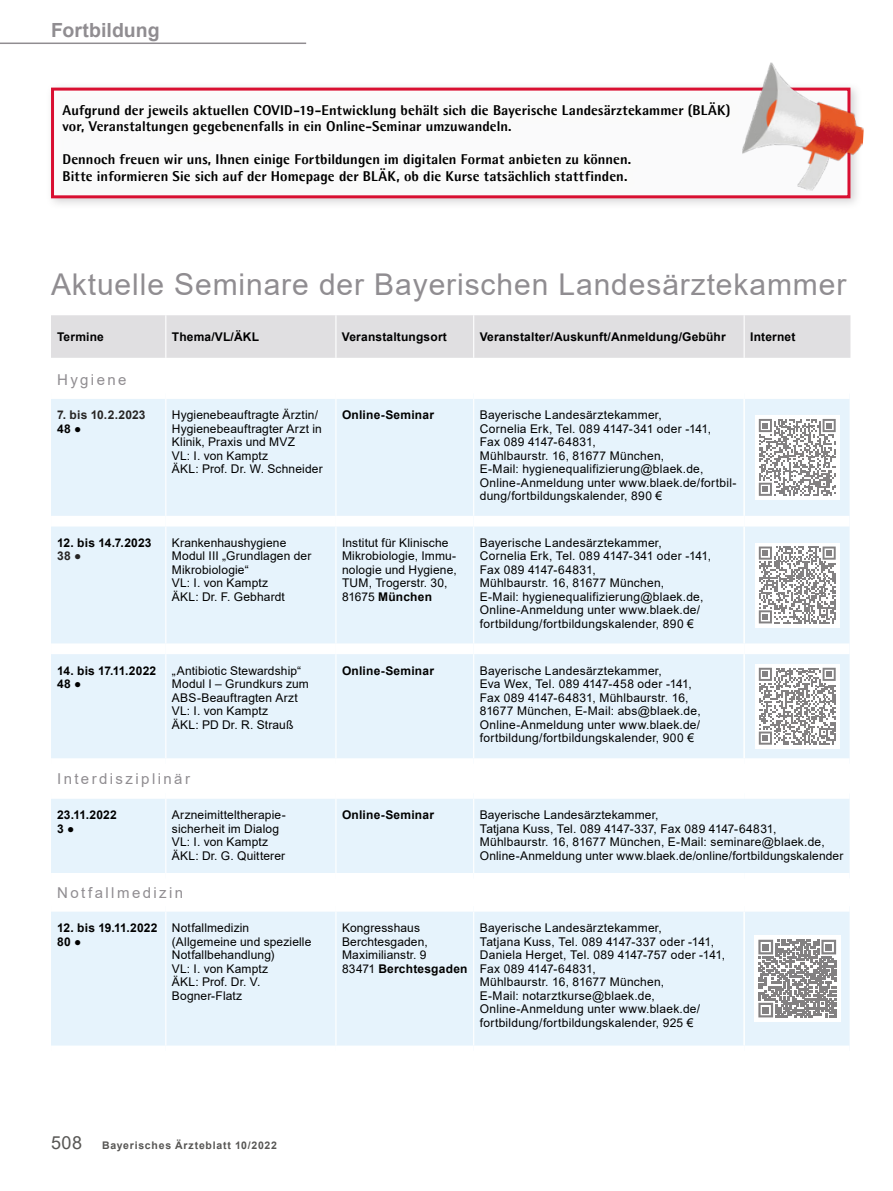
<style>
.page{position:relative;width:893px;height:1191px;background:#fff}
.page>*{position:absolute;margin:0;border:0;box-sizing:border-box;transform-origin:0 0}
.t1{font:30px "Arial";letter-spacing:.03em;color:#908d91}
.t2{font:700 19.5px "Arial";color:#908d91}
.t3{font:15px "Arial";letter-spacing:.16em;color:#908d91}
.t4{font:800 14.25px/16.5px "Agfa Rotis Semisans";letter-spacing:.005em;color:#000}
.t5{font:12px/13.5px "Arial";letter-spacing:.02em;color:#000}
.t6{font:700 12px/13.5px "Arial";letter-spacing:.015em;color:#000}
.t7{font:700 12px "Arial";letter-spacing:.02em;color:#272524}
.t8{font:700 10.5px "Arial";letter-spacing:.075em;color:#575654}
.s1{font-weight:700}
.s2{font-weight:400;font-size:18px}
</style>
<div class="page">
<hr style="left:0;top:43px;width:306px;height:1px;background:#908d91">
<div style="left:51px;top:315px;width:799px;height:43px;background:#e0dfe1"></div>
<hr style="left:165px;top:315px;width:1px;height:43px;background:#fff">
<hr style="left:335px;top:315px;width:1px;height:43px;background:#fff">
<hr style="left:473px;top:315px;width:1px;height:43px;background:#fff">
<hr style="left:744px;top:315px;width:1px;height:43px;background:#fff">
<svg style="left:51px;top:399px;width:799px;height:646px;background:#e7f3fc"></svg>
<hr style="left:165px;top:399px;width:1px;height:117px;background:#fff">
<hr style="left:335px;top:399px;width:1px;height:117px;background:#fff">
<hr style="left:473px;top:399px;width:1px;height:117px;background:#fff">
<hr style="left:165px;top:526px;width:1px;height:117px;background:#fff">
<hr style="left:335px;top:526px;width:1px;height:117px;background:#fff">
<hr style="left:473px;top:526px;width:1px;height:117px;background:#fff">
<hr style="left:165px;top:654px;width:1px;height:104px;background:#fff">
<hr style="left:335px;top:654px;width:1px;height:104px;background:#fff">
<hr style="left:473px;top:654px;width:1px;height:104px;background:#fff">
<hr style="left:165px;top:798px;width:1px;height:75px;background:#fff">
<hr style="left:335px;top:798px;width:1px;height:75px;background:#fff">
<hr style="left:473px;top:798px;width:1px;height:75px;background:#fff">
<hr style="left:165px;top:911px;width:1px;height:134px;background:#fff">
<hr style="left:335px;top:911px;width:1px;height:134px;background:#fff">
<hr style="left:473px;top:911px;width:1px;height:134px;background:#fff">
<hr style="left:743px;top:399px;width:2px;height:117px;background:#fff">
<hr style="left:743px;top:526px;width:2px;height:117px;background:#fff">
<hr style="left:743px;top:654px;width:2px;height:104px;background:#fff">
<hr style="left:743px;top:911px;width:2px;height:134px;background:#fff">
<div style="left:51px;top:516px;width:115px;height:10px;background:#fff"></div>
<div style="left:166px;top:516px;width:170px;height:10px;background:#fff"></div>
<div style="left:336px;top:516px;width:138px;height:10px;background:#fff"></div>
<div style="left:474px;top:516px;width:270px;height:10px;background:#fff"></div>
<div style="left:744px;top:516px;width:106px;height:10px;background:#fff"></div>
<div style="left:51px;top:643px;width:115px;height:11px;background:#fff"></div>
<div style="left:166px;top:643px;width:170px;height:11px;background:#fff"></div>
<div style="left:336px;top:643px;width:138px;height:11px;background:#fff"></div>
<div style="left:474px;top:643px;width:270px;height:11px;background:#fff"></div>
<div style="left:744px;top:643px;width:106px;height:11px;background:#fff"></div>
<div style="left:51px;top:758px;width:115px;height:11px;background:#fff"></div>
<div style="left:166px;top:758px;width:170px;height:11px;background:#fff"></div>
<div style="left:336px;top:758px;width:138px;height:11px;background:#fff"></div>
<div style="left:474px;top:758px;width:270px;height:11px;background:#fff"></div>
<div style="left:744px;top:758px;width:106px;height:11px;background:#fff"></div>
<div style="left:51px;top:788px;width:115px;height:10px;background:#fff"></div>
<div style="left:166px;top:788px;width:170px;height:10px;background:#fff"></div>
<div style="left:336px;top:788px;width:138px;height:10px;background:#fff"></div>
<div style="left:474px;top:788px;width:270px;height:10px;background:#fff"></div>
<div style="left:744px;top:788px;width:106px;height:10px;background:#fff"></div>
<div style="left:51px;top:873px;width:115px;height:10px;background:#fff"></div>
<div style="left:166px;top:873px;width:170px;height:10px;background:#fff"></div>
<div style="left:336px;top:873px;width:138px;height:10px;background:#fff"></div>
<div style="left:474px;top:873px;width:270px;height:10px;background:#fff"></div>
<div style="left:744px;top:873px;width:106px;height:10px;background:#fff"></div>
<div style="left:51px;top:901px;width:115px;height:10px;background:#fff"></div>
<div style="left:166px;top:901px;width:170px;height:10px;background:#fff"></div>
<div style="left:336px;top:901px;width:138px;height:10px;background:#fff"></div>
<div style="left:474px;top:901px;width:270px;height:10px;background:#fff"></div>
<div style="left:744px;top:901px;width:106px;height:10px;background:#fff"></div>
<div style="left:755px;top:415px;width:84px;height:84px;background:#fff"></div>
<svg style="left:759px;top:419px;width:77px;height:77px"></svg>
<div style="left:755px;top:543px;width:84px;height:84px;background:#fff"></div>
<svg style="left:759px;top:546px;width:77px;height:77px"></svg>
<div style="left:755px;top:664px;width:84px;height:84px;background:#fff"></div>
<svg style="left:759px;top:668px;width:77px;height:76px"></svg>
<div style="left:754px;top:935px;width:86px;height:86px;background:#fff"></div>
<svg style="left:758px;top:939px;width:78px;height:78px"></svg>
<div style="left:45px;top:82px;width:817px;height:127px;background:#908d91;opacity:.4"></div>
<div style="left:53px;top:89px;width:796px;height:108px;background:#fff"></div>
<div style="left:51px;top:88px;width:799px;height:110px;border:3px solid #d90f31"></div>
<img style="left:740px;top:62px;width:124px;height:131px">
<h2 class="t2" style="left:51px;top:16px;width:110px">Fortbildung</h2>
<p class="t4" style="left:63px;top:101px;width:670px">Aufgrund der jeweils aktuellen COVID-19-Entwicklung behält sich die Bayerische Landesärztekammer (BLÄK) vor, Veranstaltungen gegebenenfalls in ein Online-Seminar umzuwandeln.</p>
<p class="t4" style="left:63px;top:151px;width:570px">Dennoch freuen wir uns, Ihnen einige Fortbildungen im digitalen Format anbieten zu können.<br>Bitte informieren Sie sich auf der Homepage der BLÄK, ob die Kurse tatsächlich stattfinden.</p>
<h1 class="t1" style="left:51px;top:264px;width:797px">Aktuelle Seminare der Bayerischen Landesärztekammer</h1>
<p class="t6" style="left:57px;top:330px;width:48px">Termine</p>
<p class="t6" style="left:172px;top:330px;width:89px">Thema/VL/ÄKL</p>
<p class="t6" style="left:342px;top:330px;width:106px">Veranstaltungsort</p>
<p class="t6" style="left:480px;top:330px;width:248px">Veranstalter/Auskunft/Anmeldung/Gebühr</p>
<p class="t6" style="left:750px;top:330px;width:47px">Internet</p>
<p class="t3" style="left:57px;top:369px;width:71px">Hygiene</p>
<p class="t7" style="left:57px;top:407px;width:90px">7. bis 10.2.2023</p>
<p class="t6" style="left:57px;top:422px;width:26px">48 ●</p>
<p class="t5" style="left:172px;top:408px;width:152px">Hygienebeauftragte Ärztin/<br>Hygienebeauftragter Arzt in<br>Klinik, Praxis und MVZ<br>VL: I. von Kamptz<br>ÄKL: Prof. Dr. W. Schneider</p>
<p class="t6" style="left:342px;top:408px;width:93px">Online-Seminar</p>
<p class="t5" style="left:480px;top:408px;width:258px">Bayerische Landesärztekammer,<br>Cornelia Erk, Tel. 089 4147-341 oder -141,<br>Fax 089 4147-64831,<br>Mühlbaurstr. 16, 81677 München,<br>E-Mail: hygienequalifizierung@blaek.de, Online-Anmeldung unter www.blaek.de/fortbil&shy;dung/fortbildungskalender, 890 €</p>
<p class="t6" style="left:57px;top:536px;width:96px">12. bis 14.7.2023</p>
<p class="t7" style="left:57px;top:548px;width:26px">38 ●</p>
<p class="t5" style="left:172px;top:536px;width:141px">Krankenhaushygiene<br>Modul III „Grundlagen der<br>Mikrobiologie“<br>VL: I. von Kamptz<br>ÄKL: Dr. F. Gebhardt</p>
<p class="t5" style="left:342px;top:536px;width:116px">Institut für Klinische<br>Mikrobiologie, Immu&shy;nologie und Hygiene,<br>TUM, Trogerstr. 30,<br>81675 <span class="s1">München</span></p>
<p class="t5" style="left:480px;top:536px;width:233px">Bayerische Landesärztekammer, Cornelia Erk, Tel. 089 4147-341 oder -141, Fax 089 4147-64831,<br>Mühlbaurstr. 16, 81677 München,<br>E-Mail: hygienequalifizierung@blaek.de, Online-Anmeldung unter www.blaek.de/ fortbildung/fortbildungskalender, 890 €</p>
<p class="t6" style="left:57px;top:663px;width:101px">14. bis 17.11.2022<br>48 ●</p>
<p class="t5" style="left:172px;top:663px;width:138px">„Antibiotic Stewardship“<br>Modul I – Grundkurs zum<br>ABS-Beauftragten Arzt<br>VL: I. von Kamptz<br>ÄKL: PD Dr. R. Strauß</p>
<p class="t6" style="left:342px;top:663px;width:93px">Online-Seminar</p>
<p class="t5" style="left:480px;top:663px;width:222px">Bayerische Landesärztekammer,<br>Eva Wex, Tel. 089 4147-458 oder -141, Fax 089 4147-64831, Mühlbaurstr. 16, 81677 München, E-Mail: abs@blaek.de, Online-Anmeldung unter www.blaek.de/ fortbildung/fortbildungskalender, 900 €</p>
<p class="t3" style="left:57px;top:768px;width:134px">Interdisziplinär</p>
<p class="t6" style="left:57px;top:808px;width:61px">23.11.2022<br>3 ●</p>
<p class="t5" style="left:172px;top:808px;width:115px">Arzneimitteltherapie&shy;sicherheit im Dialog<br>VL: I. von Kamptz<br>ÄKL: Dr. G. Quitterer</p>
<p class="t6" style="left:342px;top:808px;width:93px">Online-Seminar</p>
<p class="t5" style="left:480px;top:808px;width:365px">Bayerische Landesärztekammer,<br>Tatjana Kuss, Tel. 089 4147-337, Fax 089 4147-64831, Mühlbaurstr. 16, 81677 München, E-Mail: seminare@blaek.de, Online-Anmeldung unter www.blaek.de/online/fortbildungskalender</p>
<p class="t3" style="left:57px;top:882px;width:128px">Notfallmedizin</p>
<p class="t6" style="left:57px;top:921px;width:102px">12. bis 19.11.2022<br>80 ●</p>
<p class="t5" style="left:172px;top:921px;width:141px">Notfallmedizin (Allgemeine und spezielle<br>Notfallbehandlung)<br>VL: I. von Kamptz<br>ÄKL: Prof. Dr. V.<br>Bogner-Flatz</p>
<p class="t5" style="left:342px;top:921px;width:127px">Kongresshaus<br>Berchtesgaden,<br>Maximilianstr. 9<br>83471 <span class="s1">Berchtesgaden</span></p>
<p class="t5" style="left:480px;top:921px;width:247px">Bayerische Landesärztekammer,<br>Tatjana Kuss, Tel. 089 4147-337 oder -141, Daniela Herget, Tel. 089 4147-757 oder -141, Fax 089 4147-64831,<br>Mühlbaurstr. 16, 81677 München,<br>E-Mail: notarztkurse@blaek.de, Online-Anmeldung unter www.blaek.de/ fortbildung/fortbildungskalender, 925 €</p>
<p class="t8" style="left:51px;top:1137px;width:228px"><span class="s2">508</span> Bayerisches Ärzteblatt 10/2022</p>
</div>
